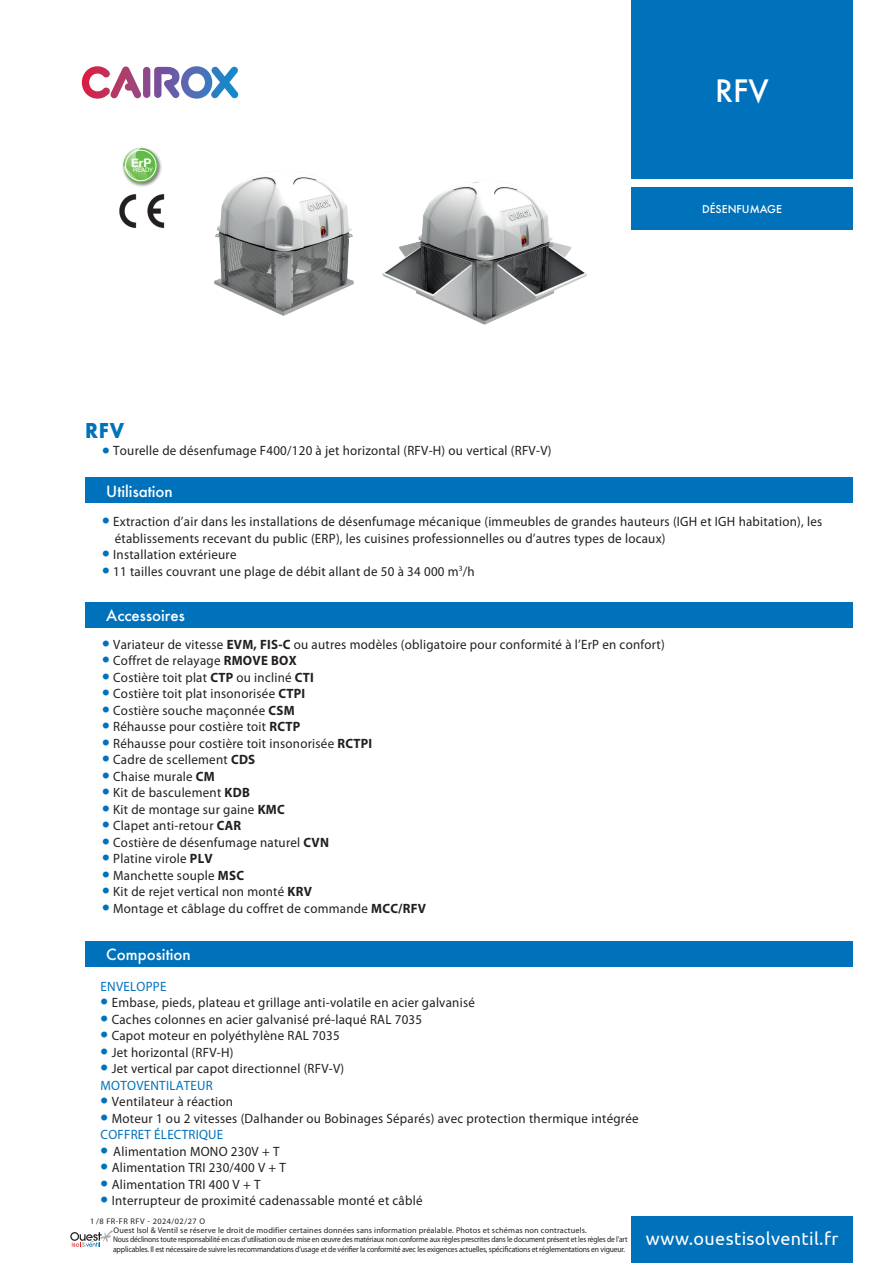
<style>
.page{position:relative;width:893px;height:1263px;background:#fff}
.page>*{position:absolute;margin:0;border:0;box-sizing:border-box;transform-origin:0 0}
.t1{font:500 30px "Futura";color:#fff}
.t2{font:700 22.5px "Futura PT";color:#0072bc;scale:.92 1}
.t3{font:500 15px "Futura";color:#fff}
.t4{font:13.5px/16.5px "Myriad Pro";letter-spacing:.02em;color:#231f20;scale:.96 1}
.t5{font:13.5px "Myriad Pro";letter-spacing:.02em;color:#0072bc;scale:.96 1}
.t6{font:700 11.85px "Helvetica Neue";color:#fff}
.t7{font:500 10.5px "Futura";color:#fff}
.t8{font:8.25px/9.9px "Myriad Pro";letter-spacing:-.02em;color:#231f20;scale:.91 1}
.t9{font:8.25px "Myriad Pro";letter-spacing:.02em;color:#231f20}
.t10{font:8.25px "Myriad Pro";letter-spacing:.06em;color:#231f20}
.t11{font:6.15px "Helvetica Neue";color:#fff}
.s1{font-weight:900;font-size:21px;color:#0072bc}
.s2{font-weight:700}
.s3{color:#0072bc}
.s4{font-family:"Ubuntu";font-size:18px;color:#fff}
</style>
<div class="page">
<div style="left:631px;top:1216px;width:222px;height:47px;background:#0072bc"></div>
<div style="left:631px;top:0;width:222px;height:179px;background:#0072bc"></div>
<div style="left:631px;top:187px;width:222px;height:43px;background:#0072bc"></div>
<div style="left:143px;top:67px;width:7px;height:31px;background:#8e4989;border-radius:4px"></div>
<svg style="left:154px;top:66px;width:85px;height:33px"></svg>
<svg style="left:82px;top:66px;width:60px;height:33px"></svg>
<svg style="left:70px;top:1230px;width:43px;height:17px"></svg>
<div style="left:85px;top:602px;width:768px;height:25px;background:#0072bc"></div>
<div style="left:85px;top:478px;width:768px;height:25px;background:#0072bc"></div>
<div style="left:85px;top:941px;width:768px;height:26px;background:#0072bc"></div>
<img style="left:139px;top:147px;width:23px;height:39px">
<img style="left:122px;top:164px;width:24px;height:23px">
<svg style="left:123px;top:148px;width:35px;height:35px"></svg>
<div style="left:125px;top:150px;width:31px;height:31px;border:1px solid #fff;border-radius:50%"></div>
<img style="left:391px;top:182px;width:196px;height:143px">
<img style="left:214px;top:176px;width:177px;height:140px">
<img style="left:119px;top:194px;width:46px;height:34px">
<p class="t6" style="left:131px;top:153px;width:22px">ErP</p>
<p class="t11" style="left:133px;top:165px;width:22px">READY</p>
<h2 class="t2" style="left:85px;top:416px;width:44px">RFV</h2>
<p class="t4" style="left:102px;top:442px;width:470px"><span class="s1">•</span> Tourelle de désenfumage F400/120 à jet horizontal (RFV-H) ou vertical (RFV-V)</p>
<h1 class="t1" style="left:715px;top:70px;width:55px">RFV</h1>
<p class="t7" style="left:702px;top:202px;width:81px">DÉSENFUMAGE</p>
<p class="t3" style="left:106px;top:481px;width:68px">Utilisation</p>
<p class="t4" style="left:115px;top:513px;width:738px;text-indent:-13px"><span class="s1">•</span> Extraction d’air dans les installations de désenfumage mécanique (immeubles de grandes hauteurs (IGH et IGH habitation), les établissements recevant du public (ERP), les cuisines professionnelles ou d’autres types de locaux)</p>
<p class="t4" style="left:102px;top:546px;width:142px"><span class="s1">•</span> Installation extérieure</p>
<p class="t4" style="left:102px;top:563px;width:390px"><span class="s1">•</span> 11 tailles couvrant une plage de débit allant de 50 à 34 000 m<sup>3</sup>/h</p>
<p class="t3" style="left:106px;top:605px;width:80px">Accessoires</p>
<p class="t4" style="left:102px;top:636px;width:588px"><span class="s1">•</span> Variateur de vitesse <span class="s2">EVM, FIS-C</span> ou autres modèles (obligatoire pour conformité à l’ErP en confort)</p>
<p class="t4" style="left:102px;top:652px;width:204px"><span class="s1">•</span> Coffret de relayage <span class="s2">RMOVE BOX</span></p>
<p class="t4" style="left:102px;top:669px;width:222px"><span class="s1">•</span> Costière toit plat <span class="s2">CTP</span> ou incliné <span class="s2">CTI</span></p>
<p class="t4" style="left:102px;top:685px;width:213px"><span class="s1">•</span> Costière toit plat insonorisée <span class="s2">CTPI</span></p>
<p class="t4" style="left:102px;top:702px;width:202px"><span class="s1">•</span> Costière souche maçonnée <span class="s2">CSM</span></p>
<p class="t4" style="left:102px;top:718px;width:208px"><span class="s1">•</span> Réhausse pour costière toit <span class="s2">RCTP</span></p>
<p class="t4" style="left:102px;top:735px;width:283px"><span class="s1">•</span> Réhausse pour costière toit insonorisée <span class="s2">RCTPI</span></p>
<p class="t4" style="left:102px;top:751px;width:161px"><span class="s1">•</span> Cadre de scellement <span class="s2">CDS</span></p>
<p class="t4" style="left:102px;top:768px;width:119px"><span class="s1">•</span> Chaise murale <span class="s2">CM</span></p>
<p class="t4" style="left:102px;top:784px;width:155px"><span class="s1">•</span> Kit de basculement <span class="s2">KDB</span></p>
<p class="t4" style="left:102px;top:801px;width:192px"><span class="s1">•</span> Kit de montage sur gaine <span class="s2">KMC</span></p>
<p class="t4" style="left:102px;top:817px;width:147px"><span class="s1">•</span> Clapet anti-retour <span class="s2">CAR</span></p>
<p class="t4" style="left:102px;top:834px;width:238px"><span class="s1">•</span> Costière de désenfumage naturel <span class="s2">CVN</span></p>
<p class="t4" style="left:102px;top:850px;width:117px"><span class="s1">•</span> Platine virole <span class="s2">PLV</span></p>
<p class="t4" style="left:102px;top:867px;width:149px"><span class="s1">•</span> Manchette souple <span class="s2">MSC</span></p>
<p class="t4" style="left:102px;top:883px;width:220px"><span class="s1">•</span> Kit de rejet vertical non monté <span class="s2">KRV</span></p>
<p class="t4" style="left:102px;top:900px;width:339px"><span class="s1">•</span> Montage et câblage du coffret de commande <span class="s2">MCC/RFV</span></p>
<p class="t3" style="left:106px;top:944px;width:86px">Composition</p>
<p class="t5" style="left:101px;top:978px;width:70px">ENVELOPPE</p>
<p class="t4" style="left:101px;top:994px;width:391px"><span class="s1">•</span> Embase, pieds, plateau et grillage anti-volatile en acier galvanisé</p>
<p class="t4" style="left:101px;top:1011px;width:336px"><span class="s1">•</span> Caches colonnes en acier galvanisé pré-laqué RAL 7035</p>
<p class="t4" style="left:101px;top:1027px;width:250px"><span class="s1">•</span> Capot moteur en polyéthylène RAL 7035</p>
<p class="t4" style="left:101px;top:1044px;width:140px"><span class="s1">•</span> Jet horizontal (RFV-H)</p>
<p class="t4" style="left:101px;top:1060px;width:255px"><span class="s1">•</span> Jet vertical par capot directionnel (RFV-V)<br><span class="s3">MOTOVENTILATEUR</span></p>
<p class="t4" style="left:101px;top:1093px;width:139px"><span class="s1">•</span> Ventilateur à réaction</p>
<p class="t4" style="left:101px;top:1110px;width:562px"><span class="s1">•</span> Moteur 1 ou 2 vitesses (Dalhander ou Bobinages Séparés) avec protection thermique intégrée<br><span class="s3">COFFRET ÉLECTRIQUE</span></p>
<p class="t4" style="left:101px;top:1143px;width:188px"><span class="s1">•</span> Alimentation MONO 230V + T</p>
<p class="t4" style="left:101px;top:1159px;width:195px"><span class="s1">•</span> Alimentation TRI 230/400 V + T</p>
<p class="t4" style="left:101px;top:1176px;width:168px"><span class="s1">•</span> Alimentation TRI 400 V + T</p>
<p class="t4" style="left:101px;top:1192px;width:337px"><span class="s1">•</span> Interrupteur de proximité cadenassable monté et câblé</p>
<p class="t10" style="left:90px;top:1216px;width:116px">1/8 FR-FR RFV - 2024/02/27 O</p>
<p class="t8" style="left:113px;top:1234px;width:798px">Nous déclinons toute responsabilité en cas d’utilisation ou de mise en œuvre des matériaux non conforme aux règles prescrites dans le document présent et les règles de l’art <span class="s4">www.ouestisolventil.fr </span>applicables. Il est nécessaire de suivre les recommandations d’usage et de vérifier la conformité avec les exigences actuelles, spécifications et réglementations en vigueur.</p>
<p class="t9" style="left:114px;top:1225px;width:475px">Ouest Isol &amp; Ventil se réserve le droit de modifier certaines données sans information préalable. Photos et schémas non contractuels.</p>
</div>
